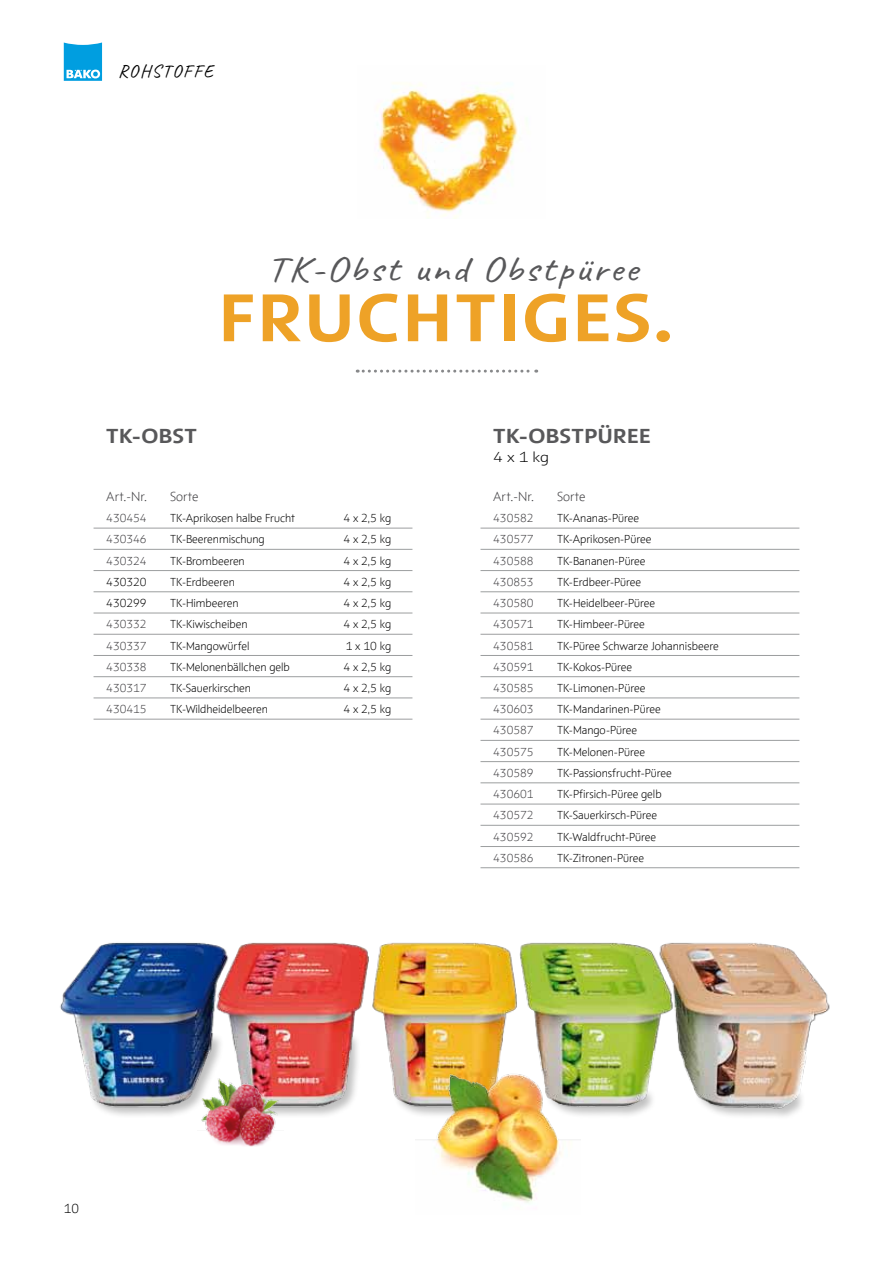
<style>
.page{position:relative;width:893px;height:1263px;background:#fff}
.page>*{position:absolute;margin:0;border:0;box-sizing:border-box;transform-origin:0 0}
.t1{font:700 69px "BAEK Otype";letter-spacing:.04em;color:#eea227;scale:1.15 1}
.t2{font:36px "Caveat";letter-spacing:.05em;color:#58585a;scale:1.15 1}
.t3{font:700 21px "BAEK Otype";letter-spacing:.02em;color:#58585a;scale:1.15 1}
.t4{font:18px "Caveat";letter-spacing:.1em;color:#000}
.t5{font:300 15px "BAEK Otype";color:#000;scale:1.15 1}
.t6{font:300 13.5px "BAEK Otype";color:#3e3d40}
.t7{font:300 13.5px "BAEK Otype";color:#000}
.t8{font:300 12px "BAEK Otype";color:#000}
.t9{font:300 12px "BAEK Otype";color:#3e3d40}
</style>
<div class="page">
<svg style="left:64px;top:43px;width:38px;height:38px"></svg>
<hr style="left:94px;top:528px;width:318px;height:1px;background:#9c9e9f">
<hr style="left:94px;top:549px;width:318px;height:1px;background:#9c9e9f">
<hr style="left:94px;top:570px;width:318px;height:1px;background:#9c9e9f">
<hr style="left:94px;top:591px;width:318px;height:1px;background:#9c9e9f">
<hr style="left:94px;top:613px;width:318px;height:1px;background:#9c9e9f">
<hr style="left:94px;top:634px;width:318px;height:1px;background:#9c9e9f">
<hr style="left:94px;top:655px;width:318px;height:1px;background:#9c9e9f">
<hr style="left:94px;top:676px;width:318px;height:1px;background:#9c9e9f">
<hr style="left:94px;top:698px;width:318px;height:1px;background:#9c9e9f">
<hr style="left:94px;top:719px;width:318px;height:1px;background:#9c9e9f">
<svg style="left:357px;top:370px;width:180px;height:3px"></svg>
<hr style="left:480px;top:528px;width:319px;height:1px;background:#9c9e9f">
<hr style="left:480px;top:549px;width:319px;height:1px;background:#9c9e9f">
<hr style="left:480px;top:570px;width:319px;height:1px;background:#9c9e9f">
<hr style="left:480px;top:591px;width:319px;height:1px;background:#9c9e9f">
<hr style="left:480px;top:613px;width:319px;height:1px;background:#9c9e9f">
<hr style="left:480px;top:634px;width:319px;height:1px;background:#9c9e9f">
<hr style="left:480px;top:655px;width:319px;height:1px;background:#9c9e9f">
<hr style="left:480px;top:676px;width:319px;height:1px;background:#9c9e9f">
<hr style="left:480px;top:698px;width:319px;height:1px;background:#9c9e9f">
<hr style="left:480px;top:719px;width:319px;height:1px;background:#9c9e9f">
<hr style="left:480px;top:740px;width:319px;height:1px;background:#9c9e9f">
<hr style="left:480px;top:761px;width:319px;height:1px;background:#9c9e9f">
<hr style="left:480px;top:782px;width:319px;height:1px;background:#9c9e9f">
<hr style="left:480px;top:804px;width:319px;height:1px;background:#9c9e9f">
<hr style="left:480px;top:825px;width:319px;height:1px;background:#9c9e9f">
<hr style="left:480px;top:846px;width:319px;height:1px;background:#9c9e9f">
<hr style="left:480px;top:867px;width:319px;height:1px;background:#9c9e9f">
<img style="left:377px;top:82px;width:142px;height:136px">
<img style="left:60px;top:942px;width:770px;height:174px">
<img style="left:416px;top:1054px;width:164px;height:149px">
<img style="left:197px;top:1076px;width:87px;height:71px">
<h3 class="t4" style="left:118px;top:60px;width:97px">ROHSTOFFE</h3>
<h2 class="t2" style="left:267px;top:247px;width:324px">TK-Obst und Obstpüree</h2>
<h1 class="t1" style="left:219px;top:275px;width:397px">FRUCHTIGES.</h1>
<h3 class="t3" style="left:106px;top:422px;width:80px">TK-OBST</h3>
<h3 class="t3" style="left:493px;top:422px;width:127px">TK-OBSTPÜREE</h3>
<p class="t5" style="left:493px;top:448px;width:50px">4 x 1 kg</p>
<p class="t6" style="left:106px;top:488px;width:42px">Art.-Nr.</p>
<p class="t6" style="left:170px;top:488px;width:30px">Sorte</p>
<p class="t9" style="left:106px;top:511px;width:42px">430454</p>
<p class="t8" style="left:170px;top:511px;width:126px">TK-Aprikosen halbe Frucht</p>
<p class="t8" style="left:343px;top:511px;width:49px">4 x 2,5 kg</p>
<p class="t9" style="left:106px;top:532px;width:42px">430346</p>
<p class="t8" style="left:170px;top:532px;width:96px">TK-Beerenmischung</p>
<p class="t8" style="left:343px;top:532px;width:49px">4 x 2,5 kg</p>
<p class="t9" style="left:106px;top:553px;width:42px">430324</p>
<p class="t8" style="left:170px;top:553px;width:76px">TK-Brombeeren</p>
<p class="t8" style="left:343px;top:553px;width:49px">4 x 2,5 kg</p>
<p class="t8" style="left:106px;top:575px;width:42px">430320</p>
<p class="t8" style="left:170px;top:575px;width:66px">TK-Erdbeeren</p>
<p class="t8" style="left:343px;top:575px;width:49px">4 x 2,5 kg</p>
<p class="t8" style="left:106px;top:596px;width:42px">430299</p>
<p class="t8" style="left:170px;top:596px;width:70px">TK-Himbeeren</p>
<p class="t8" style="left:343px;top:596px;width:49px">4 x 2,5 kg</p>
<p class="t9" style="left:106px;top:617px;width:42px">430332</p>
<p class="t8" style="left:170px;top:617px;width:79px">TK-Kiwischeiben</p>
<p class="t8" style="left:343px;top:617px;width:49px">4 x 2,5 kg</p>
<p class="t9" style="left:106px;top:638px;width:42px">430337</p>
<p class="t8" style="left:170px;top:638px;width:81px">TK-Mangowürfel</p>
<p class="t8" style="left:346px;top:638px;width:47px">1 x 10 kg</p>
<p class="t9" style="left:106px;top:659px;width:42px">430338</p>
<p class="t8" style="left:170px;top:659px;width:121px">TK-Melonenbällchen gelb</p>
<p class="t8" style="left:343px;top:659px;width:49px">4 x 2,5 kg</p>
<p class="t9" style="left:106px;top:681px;width:42px">430317</p>
<p class="t8" style="left:170px;top:681px;width:82px">TK-Sauerkirschen</p>
<p class="t8" style="left:343px;top:681px;width:49px">4 x 2,5 kg</p>
<p class="t9" style="left:106px;top:702px;width:42px">430415</p>
<p class="t8" style="left:170px;top:702px;width:99px">TK-Wildheidelbeeren</p>
<p class="t8" style="left:343px;top:702px;width:49px">4 x 2,5 kg</p>
<p class="t6" style="left:493px;top:488px;width:42px">Art.-Nr.</p>
<p class="t6" style="left:557px;top:488px;width:30px">Sorte</p>
<p class="t9" style="left:493px;top:511px;width:42px">430582</p>
<p class="t8" style="left:557px;top:511px;width:84px">TK-Ananas-Püree</p>
<p class="t9" style="left:493px;top:532px;width:42px">430577</p>
<p class="t8" style="left:557px;top:532px;width:96px">TK-Aprikosen-Püree</p>
<p class="t9" style="left:493px;top:553px;width:42px">430588</p>
<p class="t8" style="left:557px;top:553px;width:90px">TK-Bananen-Püree</p>
<p class="t9" style="left:493px;top:575px;width:42px">430853</p>
<p class="t8" style="left:557px;top:575px;width:86px">TK-Erdbeer-Püree</p>
<p class="t9" style="left:493px;top:596px;width:42px">430580</p>
<p class="t8" style="left:557px;top:596px;width:100px">TK-Heidelbeer-Püree</p>
<p class="t9" style="left:493px;top:617px;width:42px">430571</p>
<p class="t8" style="left:557px;top:617px;width:89px">TK-Himbeer-Püree</p>
<p class="t9" style="left:493px;top:638px;width:42px">430581</p>
<p class="t8" style="left:557px;top:638px;width:163px">TK-Püree Schwarze Johannisbeere</p>
<p class="t9" style="left:493px;top:659px;width:42px">430591</p>
<p class="t8" style="left:557px;top:659px;width:77px">TK-Kokos-Püree</p>
<p class="t9" style="left:493px;top:681px;width:42px">430585</p>
<p class="t8" style="left:557px;top:681px;width:90px">TK-Limonen-Püree</p>
<p class="t9" style="left:493px;top:702px;width:42px">430603</p>
<p class="t8" style="left:557px;top:702px;width:105px">TK-Mandarinen-Püree</p>
<p class="t9" style="left:493px;top:723px;width:42px">430587</p>
<p class="t8" style="left:557px;top:723px;width:82px">TK-Mango-Püree</p>
<p class="t9" style="left:493px;top:744px;width:42px">430575</p>
<p class="t8" style="left:557px;top:744px;width:90px">TK-Melonen-Püree</p>
<p class="t9" style="left:493px;top:766px;width:42px">430589</p>
<p class="t8" style="left:557px;top:766px;width:116px">TK-Passionsfrucht-Püree</p>
<p class="t9" style="left:493px;top:787px;width:42px">430601</p>
<p class="t8" style="left:557px;top:787px;width:106px">TK-Pfirsich-Püree gelb</p>
<p class="t9" style="left:493px;top:808px;width:42px">430572</p>
<p class="t8" style="left:557px;top:808px;width:102px">TK-Sauerkirsch-Püree</p>
<p class="t9" style="left:493px;top:829px;width:42px">430592</p>
<p class="t8" style="left:557px;top:829px;width:101px">TK-Waldfrucht-Püree</p>
<p class="t9" style="left:493px;top:851px;width:42px">430586</p>
<p class="t8" style="left:557px;top:851px;width:89px">TK-Zitronen-Püree</p>
<p class="t7" style="left:64px;top:1200px;width:17px">10</p>
</div>
